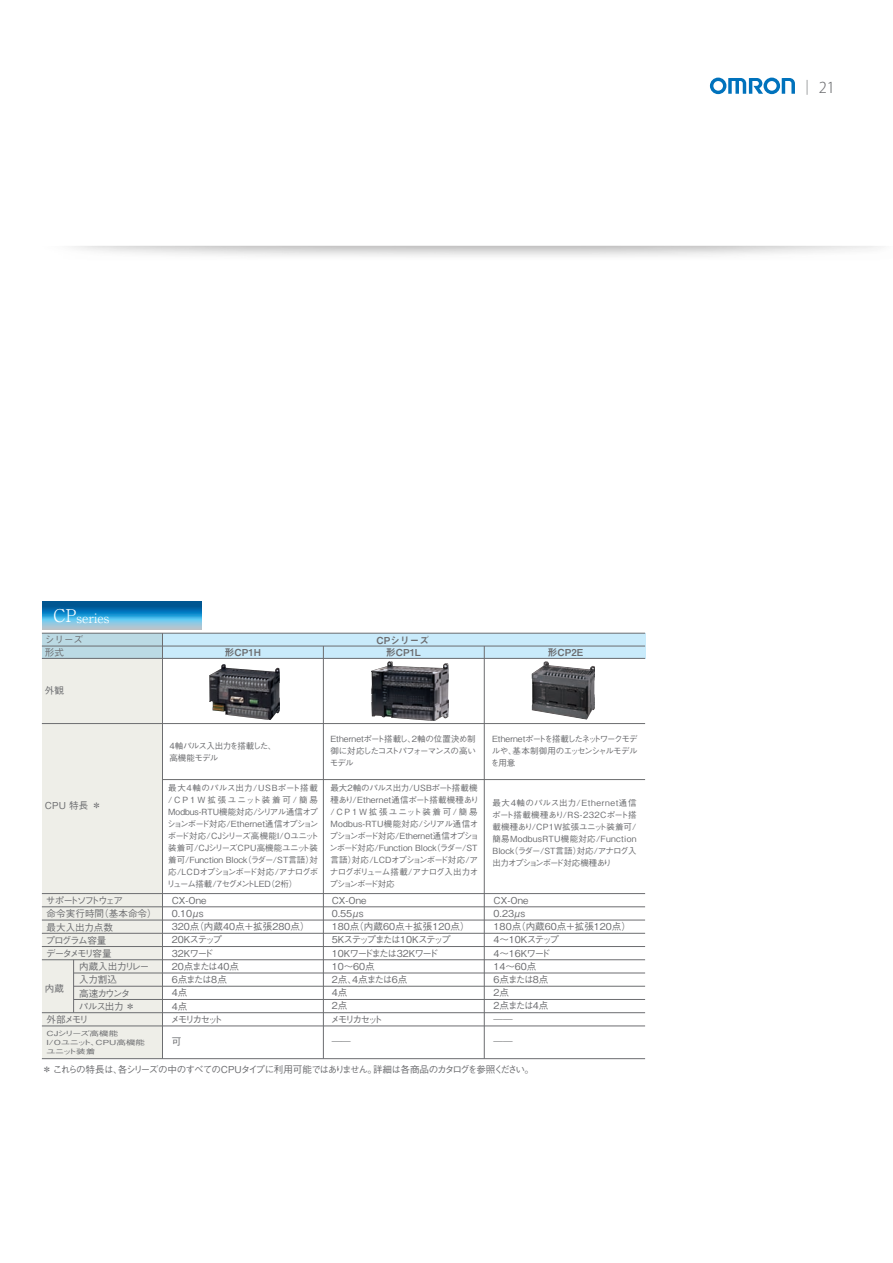
<style>
.page{position:relative;width:893px;height:1263px;background:#fff}
.page>*{position:absolute;margin:0;border:0;box-sizing:border-box;transform-origin:0 0}
.t1{font:300 14.85px "Koz Go Pro";color:#6c6d70}
.t2{font:300 12.75px "Ryumin Pro";color:#fff}
.t3{font:500 9.6px/13.2px "Gothic BBB Pro";color:#6c6d70}
.t4{font:500 9.6px/13.2px "Gothic BBB Pro";letter-spacing:-.05em;color:#6c6d70}
.t5{font:500 9.6px "Gothic BBB Pro";letter-spacing:-.11em;color:#6c6d70}
.t6{font:500 9.6px/13.2px "Gothic BBB Pro";letter-spacing:-.09em;color:#6c6d70}
.t7{font:9.6px/12.5px "Midashi Go Pro MB31";letter-spacing:.005em;color:#6c6d70;text-align:center}
.t8{font:500 8.55px/12px "Gothic BBB Pro";letter-spacing:-.04em;color:#6c6d70;text-align:justify}
.t9{font:500 8.55px/12px "Gothic BBB Pro";color:#6c6d70}
.t10{font:500 8.55px/12px "Gothic BBB Pro";letter-spacing:-.07em;color:#6c6d70}
.t11{font:500 6.9px/9px "Gothic BBB Pro";letter-spacing:-.055em;color:#6c6d70;scale:1.37 1}
.s1{font-size:17.55px}
</style>
<div class="page">
<img style="left:41px;top:245px;width:840px;height:815px">
<svg style="left:710px;top:78px;width:85px;height:16px"></svg>
<svg style="left:163px;top:634px;width:482px;height:24px;fill:#c9ebfb"></svg>
<div style="left:42px;top:633px;width:120px;height:426px;background:#eeeee8"></div>
<svg style="left:43px;top:602px;width:158px;height:28px"></svg>
<hr style="left:42px;top:633px;width:603px;height:1px;background:#6c6d70">
<hr style="left:42px;top:658px;width:603px;height:1px;background:#6c6d70">
<hr style="left:42px;top:1058px;width:603px;height:1px;background:#6c6d70">
<hr style="left:42px;top:646px;width:603px;height:1px;background:#6c6d70">
<hr style="left:42px;top:723px;width:603px;height:1px;background:#6c6d70">
<hr style="left:162px;top:779px;width:483px;height:1px;background:#6c6d70">
<hr style="left:42px;top:893px;width:603px;height:1px;background:#6c6d70">
<hr style="left:42px;top:906px;width:603px;height:1px;background:#6c6d70">
<hr style="left:42px;top:920px;width:603px;height:1px;background:#6c6d70">
<hr style="left:42px;top:933px;width:603px;height:1px;background:#6c6d70">
<hr style="left:42px;top:946px;width:603px;height:1px;background:#6c6d70">
<hr style="left:42px;top:959px;width:603px;height:1px;background:#6c6d70">
<hr style="left:74px;top:973px;width:571px;height:1px;background:#6c6d70">
<hr style="left:74px;top:986px;width:571px;height:1px;background:#6c6d70">
<hr style="left:74px;top:999px;width:571px;height:1px;background:#6c6d70">
<hr style="left:42px;top:1012px;width:603px;height:1px;background:#6c6d70">
<hr style="left:42px;top:1026px;width:603px;height:1px;background:#6c6d70">
<hr style="left:162px;top:633px;width:1px;height:425px;background:#6c6d70">
<hr style="left:323px;top:646px;width:1px;height:412px;background:#6c6d70">
<hr style="left:484px;top:646px;width:1px;height:412px;background:#6c6d70">
<hr style="left:73px;top:960px;width:1px;height:52px;background:#6c6d70">
<img style="left:372px;top:662px;width:76px;height:58px">
<img style="left:209px;top:664px;width:71px;height:55px">
<img style="left:532px;top:661px;width:63px;height:59px">
<h1 class="t1" style="left:800px;top:77px;width:37px">｜ 21</h1>
<h2 class="t2" style="left:53px;top:609px;width:58px"><span class="s1">CP</span>series</h2>
<p class="t4" style="left:45px;top:631px;width:40px;line-height:13.8px">シリーズ形式</p>
<p class="t4" style="left:45px;top:682px;width:21px">外観</p>
<p class="t4" style="left:45px;top:797px;width:58px">CPU 特長 ＊</p>
<p class="t6" style="left:46px;top:893px;width:113px">サポートソフトウェア<br>命令実行時間（基本命令）最大入出力点数<br>プログラム容量<br>データメモリ容量</p>
<p class="t4" style="left:79px;top:959px;width:72px">内蔵入出力リレー</p>
<p class="t4" style="left:79px;top:972px;width:39px">入力割込</p>
<p class="t4" style="left:79px;top:985px;width:53px">高速カウンタ</p>
<p class="t4" style="left:79px;top:998px;width:58px">パルス出力 ＊</p>
<p class="t4" style="left:46px;top:1012px;width:44px">外部メモリ</p>
<p class="t11" style="left:46px;top:1028px;width:74px">CJシリーズ高機能<br>I/Oユニット、CPU高機能ユニット装着</p>
<p class="t4" style="left:45px;top:980px;width:21px">内蔵</p>
<p class="t7" style="left:225px;top:645px;width:38px">形CP1H</p>
<p class="t7" style="left:377px;top:633px;width:54px">CPシリーズ形CP1L</p>
<p class="t7" style="left:548px;top:645px;width:37px">形CP2E</p>
<p class="t10" style="left:169px;top:738px;width:108px">4軸パルス入出力を搭載した、高機能モデル</p>
<p class="t8" style="left:167px;top:781px;width:153px">最大4軸のパルス出力/USBポート搭載/CP1W拡張ユニット装着可/簡易Modbus-RTU機能対応/シリアル通信オプションボード対応/Ethernet通信オプションボード対応/CJシリーズ高機能I/Oユニット装着可/CJシリーズCPU高機能ユニット装着可/Function Block（ラダー/ST言語）対応/LCDオプションボード対応/アナログボリューム搭載/７セグメントLED（2桁）</p>
<p class="t3" style="left:170px;top:892px;width:141px">CX-One<br>0.10μs<br>320点（内蔵40点＋拡張280点）<br>20Kステップ<br>32Kワード<br>20点または40点<br>6点または8点<br>4点<br>4点<br>メモリカセット</p>
<p class="t4" style="left:172px;top:1033px;width:11px">可</p>
<p class="t8" style="left:330px;top:732px;width:148px">Ethernetポート搭載し、2軸の位置決め制御に対応したコストパフォーマンスの高いモデル</p>
<p class="t9" style="left:329px;top:781px;width:151px">最大2軸のパルス出力/USBポート搭載機種あり/Ethernet通信ポート搭載機種あり/CP1W拡張ユニット装着可/簡易<br>Modbus-RTU機能対応/シリアル通信オプションボード対応/Ethernet通信オプションボード対応/Function Block（ラダー/ST言語）対応/LCDオプションボード対応/アナログボリューム搭載/アナログ入出力オプションボード対応</p>
<p class="t4" style="left:330px;top:892px;width:141px">CX-One<br>0.55μs<br>180点（内蔵60点＋拡張120点）<br>5Kステップまたは10Kステップ<br>10Kワードまたは32Kワード<br>10～60点<br>2点、4点または6点<br>4点<br>2点<br>メモリカセット</p>
<p class="t4" style="left:332px;top:1033px;width:21px">――</p>
<p class="t8" style="left:491px;top:731px;width:148px">Ethernetポートを搭載したネットワークモデルや、基本制御用のエッセンシャルモデルを用意</p>
<p class="t8" style="left:492px;top:796px;width:146px">最大4軸のパルス出力/Ethernet通信ポート搭載機種あり/RS-232Cポート搭載機種あり/CP1W拡張ユニット装着可/簡易ModbusRTU機能対応/Function Block（ラダー/ST言語）対応/アナログ入出力オプションボード対応機種あり</p>
<p class="t3" style="left:494px;top:892px;width:139px">CX-One<br>0.23μs<br>180点（内蔵60点＋拡張120点）<br>4～10Kステップ<br>4～16Kワード<br>14～60点<br>6点または8点<br>2点<br>2点または4点<br>――</p>
<p class="t4" style="left:494px;top:1033px;width:21px">――</p>
<p class="t5" style="left:42px;top:1061px;width:493px">＊ これらの特長は、各シリーズの中のすべてのCPUタイプに利用可能ではありません。詳細は各商品のカタログを参照ください。</p>
</div>
